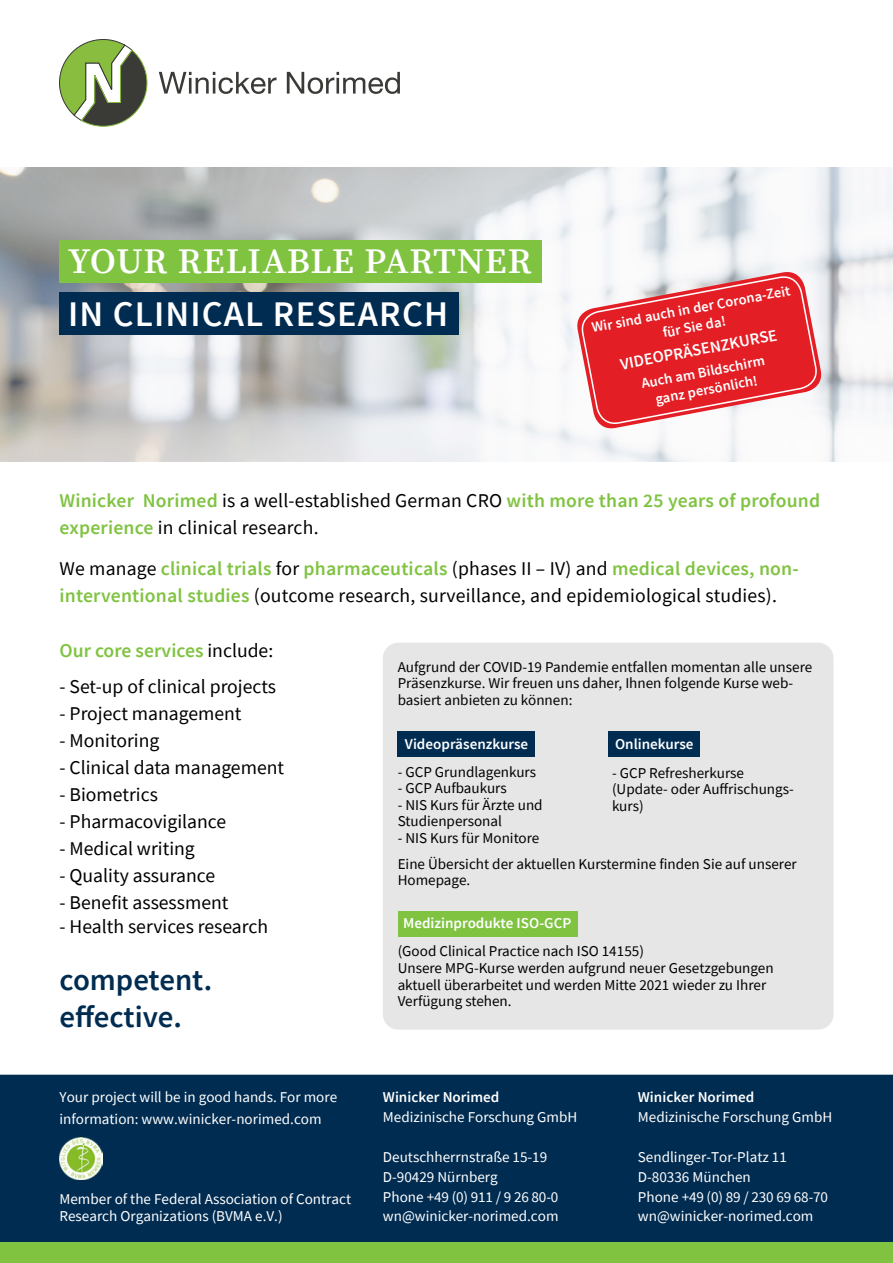
<style>
.page{position:relative;width:893px;height:1263px;background:#fff}
.page>*{position:absolute;margin:0;border:0;box-sizing:border-box;transform-origin:0 0}
.t1{font:600 36px "Source Serif Pro";letter-spacing:.015em;color:#fff}
.t2{font:600 36px "Source Sans Pro";letter-spacing:.03em;color:#fff}
.t3{font:600 30.6px/36.8px "Source Sans Pro";color:#002c51}
.t4{font:19.5px/27px "Source Sans Pro";color:#000}
.t5{font:600 19.5px/27px "Source Sans Pro";letter-spacing:.01em;color:#80c341}
.t6{font:600 16.5px "Source Sans Pro";color:#fff}
.t7{font:15px/16.5px "Source Sans Pro";color:#000}
.t8{font:15px/20px "Source Sans Pro";color:#fff}
.t9{font:600 15px "Source Sans Pro";color:#fff}
.t10{font:600 14.55px/18px "Source Sans Pro";color:#fff;text-align:center}
.s1{font-weight:400;color:#000}
.s2{font-weight:600;color:#80c341}
</style>
<div class="page">
<div style="left:0;top:1074px;width:893px;height:168px;background:#002c51"></div>
<div style="left:0;top:1242px;width:893px;height:21px;background:#80c341"></div>
<img style="left:59px;top:1138px;width:43px;height:42px">
<div style="left:383px;top:643px;width:450px;height:387px;background:#e6e6e6;border-radius:15px"></div>
<div style="left:398px;top:911px;width:179px;height:26px;background:#80c341"></div>
<div style="left:608px;top:732px;width:92px;height:25px;background:#002c51"></div>
<div style="left:398px;top:732px;width:137px;height:25px;background:#002c51"></div>
<img style="left:0;top:167px;width:893px;height:294px">
<svg style="left:59px;top:39px;width:88px;height:88px"></svg>
<svg style="left:159px;top:72px;width:241px;height:22px"></svg>
<div style="left:59px;top:240px;width:483px;height:42px;background:#80c341"></div>
<div style="left:59px;top:293px;width:400px;height:42px;background:#002c51"></div>
<svg style="left:574px;top:269px;width:250px;height:162px"></svg>
<h1 class="t1" style="left:68px;top:240px;width:465px">YOUR RELIABLE PARTNER</h1>
<h1 class="t2" style="left:68px;top:292px;width:381px">IN CLINICAL RESEARCH</h1>
<p class="t10" style="left:590px;top:320px;width:203px;rotate:-11deg">Wir sind auch in der Corona-Zeit für Sie da!</p>
<p class="t6" style="left:618px;top:354px;width:161px;rotate:-11deg">VIDEOPRÄSENZKURSE</p>
<p class="t10" style="left:640px;top:375px;width:127px;rotate:-11deg">Auch am Bildschirm ganz persönlich!</p>
<h3 class="t5" style="left:59px;top:488px;width:762px">Winicker Norimed <span class="s1">is a well-established German CRO</span> with more than 25 years of profound experience <span class="s1">in clinical research.</span></h3>
<h3 class="t4" style="left:59px;top:555px;width:741px">We manage <span class="s2">clinical trials</span> for <span class="s2">pharmaceuticals</span> (phases II – IV) and <span class="s2">medical devices, non&shy;interventional studies</span> (outcome research, surveillance, and epidemiological studies).</h3>
<h3 class="t5" style="left:59px;top:637px;width:215px">Our core services <span class="s1">include:</span></h3>
<h3 class="t4" style="left:59px;top:672px;width:218px">- Set-up of clinical projects</h3>
<h3 class="t4" style="left:59px;top:699px;width:184px">- Project management</h3>
<h3 class="t4" style="left:59px;top:726px;width:101px">- Monitoring</h3>
<h3 class="t4" style="left:59px;top:753px;width:226px">- Clinical data management</h3>
<h3 class="t4" style="left:59px;top:780px;width:100px">- Biometrics</h3>
<h3 class="t4" style="left:59px;top:807px;width:168px">- Pharmacovigilance</h3>
<h3 class="t4" style="left:59px;top:834px;width:137px">- Medical writing</h3>
<h3 class="t4" style="left:59px;top:861px;width:157px">- Quality assurance</h3>
<h3 class="t4" style="left:59px;top:888px;width:171px">- Benefit assessment</h3>
<h3 class="t4" style="left:59px;top:913px;width:210px">- Health services research</h3>
<h2 class="t3" style="left:59px;top:962px;width:154px">competent. effective.</h2>
<p class="t8" style="left:59px;top:1086px;width:279px;line-height:21.5px">Your project will be in good hands. For more information: www.winicker-norimed.com</p>
<p class="t8" style="left:59px;top:1190px;width:293px;line-height:16.8px">Member of the Federal Association of Contract<br>Research Organizations (BVMA e.V.)</p>
<p class="t7" style="left:398px;top:659px;width:416px">Aufgrund der COVID-19 Pandemie entfallen momentan alle unsere<br>Präsenzkurse. Wir freuen uns daher, Ihnen folgende Kurse web&shy;basiert anbieten zu können:</p>
<p class="t9" style="left:615px;top:735px;width:80px">Onlinekurse</p>
<p class="t9" style="left:405px;top:735px;width:125px">Videopräsenzkurse</p>
<p class="t7" style="left:398px;top:763px;width:140px">- GCP Grundlagenkurs</p>
<p class="t7" style="left:398px;top:780px;width:111px">- GCP Aufbaukurs</p>
<p class="t7" style="left:398px;top:796px;width:146px">- NIS Kurs für Ärzte und<br>Studienpersonal</p>
<p class="t7" style="left:398px;top:829px;width:143px">- NIS Kurs für Monitore</p>
<p class="t7" style="left:612px;top:764px;width:184px">- GCP Refresherkurse (Update- oder Auffrischungs&shy;kurs)</p>
<p class="t7" style="left:398px;top:855px;width:401px">Eine Übersicht der aktuellen Kurstermine finden Sie auf unserer<br>Homepage.</p>
<p class="t9" style="left:403px;top:913px;width:170px">Medizinprodukte ISO-GCP</p>
<p class="t7" style="left:398px;top:943px;width:378px">(Good Clinical Practice nach ISO 14155)<br>Unsere MPG-Kurse werden aufgrund neuer Gesetzgebungen aktuell überarbeitet und werden Mitte 2021 wieder zu Ihrer Verfügung stehen.</p>
<p class="t9" style="left:383px;top:1087px;width:118px">Winicker Norimed</p>
<p class="t8" style="left:383px;top:1107px;width:196px">Medizinische Forschung GmbH</p>
<p class="t8" style="left:383px;top:1147px;width:177px">Deutschherrnstraße 15-19<br>D-90429 Nürnberg<br>Phone +49 (0) 911 / 9 26 80-0 wn@winicker-norimed.com</p>
<p class="t9" style="left:638px;top:1087px;width:118px">Winicker Norimed</p>
<p class="t8" style="left:638px;top:1107px;width:196px">Medizinische Forschung GmbH</p>
<p class="t8" style="left:638px;top:1147px;width:192px">Sendlinger-Tor-Platz 11<br>D-80336 München<br>Phone +49 (0) 89 / 230 69 68-70 wn@winicker-norimed.com</p>
</div>
